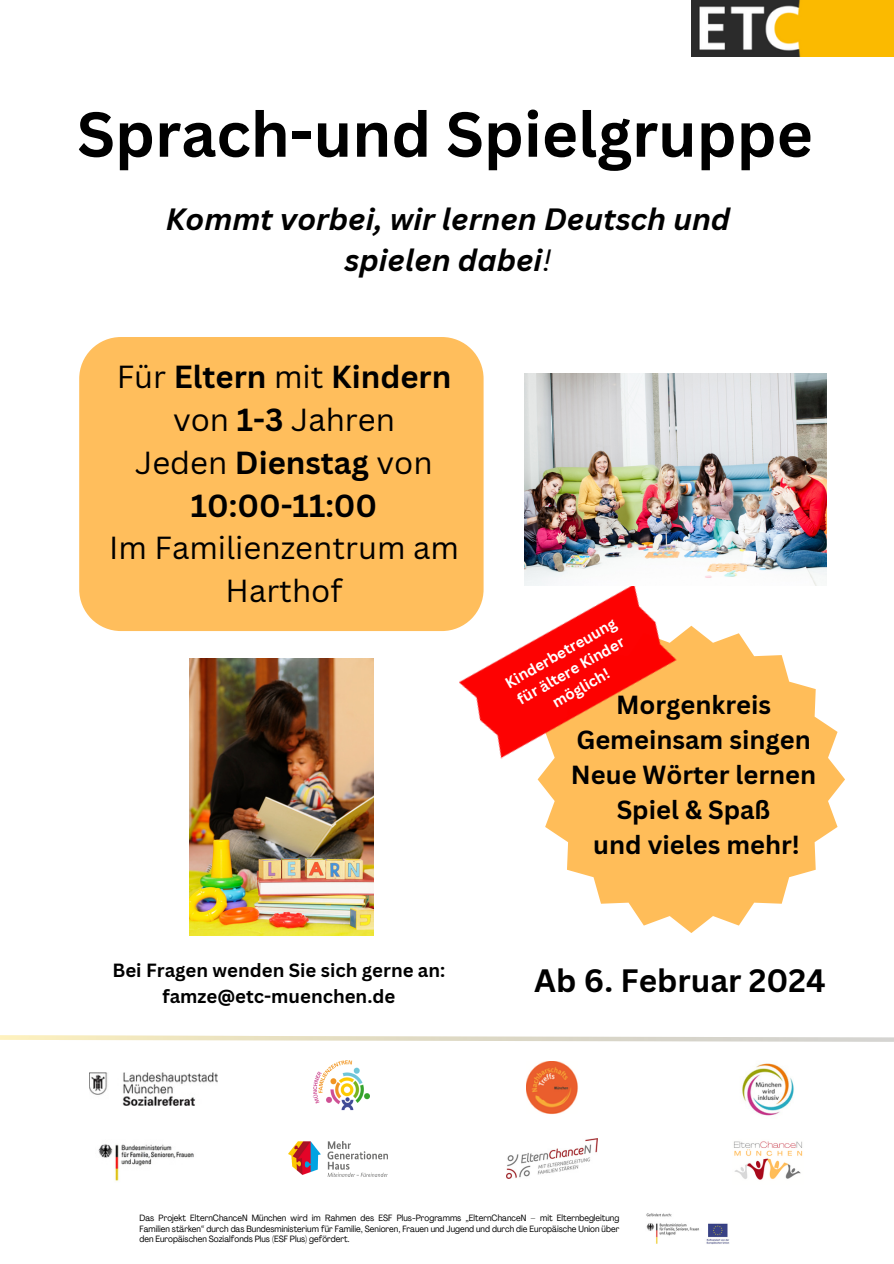
<style>
.page{position:relative;width:894px;height:1264px;background:#fff}
.page>*{position:absolute;margin:0;border:0;box-sizing:border-box;transform-origin:0 0}
.t1{font:700 61.95px "Canva Sans";color:#000}
.t2{font:700 31.5px "Canva Sans";color:#000}
.t3{font:31.05px/42.8px "Canva Sans";color:#000;text-align:center}
.t4{font:italic 700 30px/41.7px "Canva Sans";color:#000;text-align:center}
.t5{font:700 25.5px/34.8px "Canva Sans";color:#000;text-align:center}
.t6{font:700 18.6px/25.8px "Canva Sans";color:#000;text-align:center}
.t7{font:700 15px/20.2px "Canva Sans";color:#fff;text-align:center}
.t8{font:condensed 9px/10.5px "Agrandir";color:#000;text-align:justify}
.s1{font-weight:400}
.s2{font-weight:700}
</style>
<div class="page">
<img style="left:646px;top:1213px;width:84px;height:31px">
<img style="left:506px;top:1138px;width:91px;height:40px">
<img style="left:734px;top:1141px;width:69px;height:39px">
<img style="left:89px;top:1072px;width:129px;height:33px">
<img style="left:98px;top:1144px;width:96px;height:37px">
<img style="left:312px;top:1060px;width:57px;height:51px">
<img style="left:526px;top:1061px;width:52px;height:54px">
<img style="left:742px;top:1063px;width:52px;height:53px">
<img style="left:288px;top:1141px;width:99px;height:35px">
<svg style="left:0;top:1035px;width:893px;height:7px"></svg>
<img style="left:691px;top:0;width:202px;height:56px">
<svg style="left:545px;top:625px;width:299px;height:308px;fill:#ffbd59"></svg>
<div style="left:79px;top:337px;width:404px;height:294px;background:#ffbe5c"></div>
<img style="left:444px;top:551px;width:246px;height:241px">
<img style="left:524px;top:373px;width:302px;height:213px">
<img style="left:189px;top:659px;width:185px;height:276px">
<p class="t1" style="left:77px;top:91px;width:737px">Sprach-und Spielgruppe</p>
<p class="t4" style="left:166px;top:197px;width:566px">Kommt vorbei, wir lernen Deutsch und spielen dabei<span class="s1">!</span></p>
<p class="t3" style="left:109px;top:355px;width:351px">Für <span class="s2">Eltern</span> mit <span class="s2">Kindern </span>von <span class="s2">1-3</span> Jahren<br>Jeden <span class="s2">Dienstag</span> von<br><span class="s2">10:00-11:00<br></span>Im Familienzentrum am<br>Harthof</p>
<p class="t7" style="left:501px;top:675px;width:126px;rotate:-30deg">Kinderbetreuung für ältere Kinder möglich!</p>
<p class="t5" style="left:570px;top:686px;width:247px">Morgenkreis<br>Gemeinsam singen<br>Neue Wörter lernen<br>Spiel &amp; Spaß<br>und vieles mehr!</p>
<p class="t6" style="left:112px;top:957px;width:334px">Bei Fragen wenden Sie sich gerne an: famze@etc-muenchen.de</p>
<p class="t2" style="left:534px;top:958px;width:293px">Ab 6. Februar 2024</p>
<p class="t8" style="left:139px;top:1213px;width:481px">Das Projekt ElternChanceN München wird im Rahmen des ESF Plus-Programms „ElternChanceN – mit Elternbegleitung Familien stärken“ durch das Bundesministerium für Familie, Senioren, Frauen und Jugend und durch die Europäische Union über den Europäischen Sozialfonds Plus (ESF Plus) gefördert.</p>
</div>
